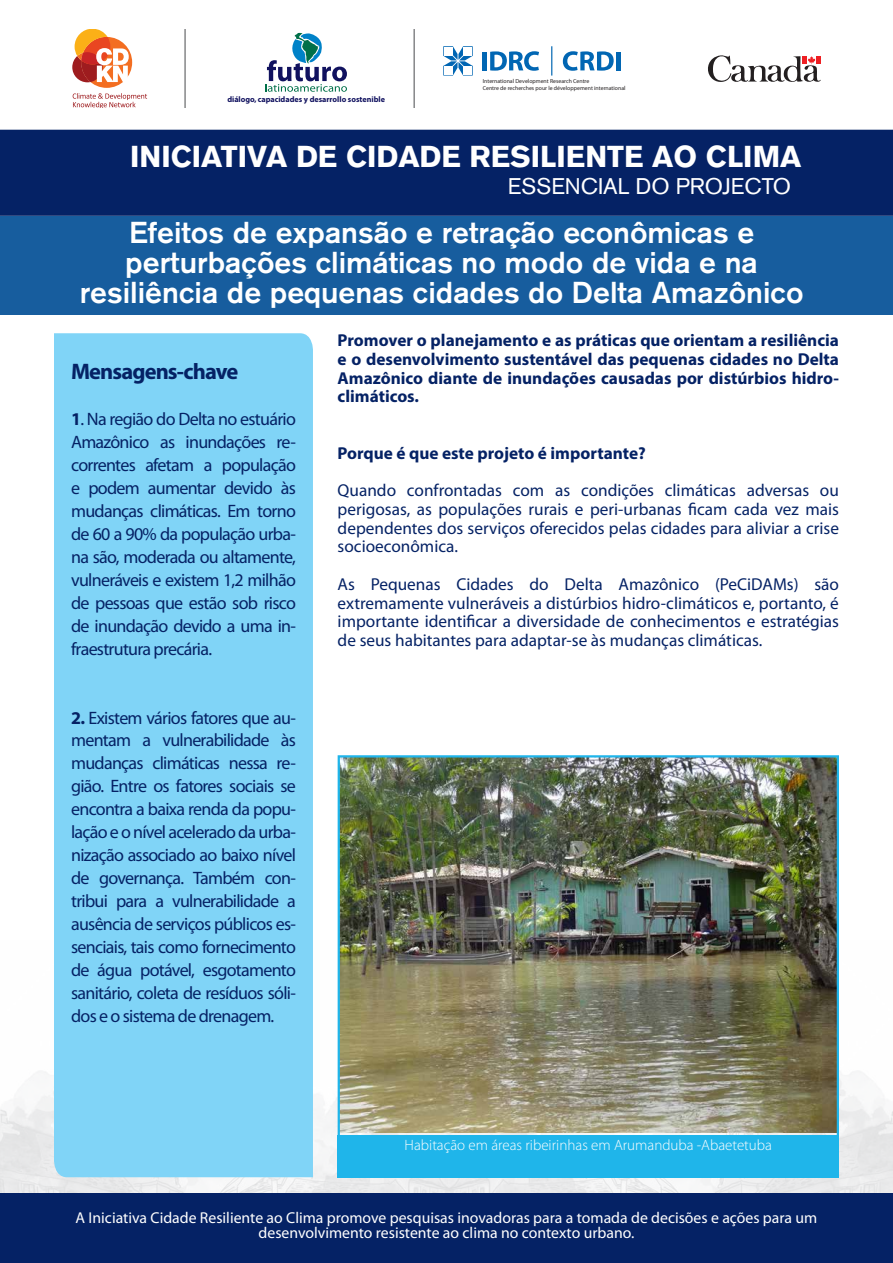
<style>
.page{position:relative;width:893px;height:1263px;background:#fff}
.page>*{position:absolute;margin:0;border:0;box-sizing:border-box;transform-origin:0 0}
.t1{font:500 30px "Akzidenz Grotesk BQ";color:#fff}
.t2{font:700 30px "Akzidenz Grotesk BQ";color:#fff}
.t3{font:22.5px "Akzidenz Grotesk BQ";color:#fff}
.t4{font:700 22.5px "Myriad Pro";letter-spacing:-.04em;color:#052265}
.t5{font:18px/23px "Myriad Pro";letter-spacing:-.04em;color:#052265;text-align:justify}
.No_Spacing{font:17.25px/18.8px "Myriad Pro";color:#052265;text-align:justify}
.No_Spacing-2{font:700 17.25px/18.8px "Myriad Pro";color:#052265;text-align:justify}
.No_Spacing-3{font:15.75px/15px "Myriad Pro";color:#fff;text-align:center}
.No_Spacing-4{font:300 15px "Myriad Pro";color:#fff}
.t6{font:700 8.1px "Myriad Pro";color:#11125f}
.t7{font:5.85px/6.4px "Myriad Pro";color:#231f20}
.s1{font-weight:700}
</style>
<div class="page">
<img style="left:0;top:931px;width:893px;height:262px">
<div style="left:0;top:1193px;width:893px;height:70px;background:#052265"></div>
<div style="left:0;top:216px;width:893px;height:99px;background:#175d9e"></div>
<div style="left:0;top:130px;width:893px;height:86px;background:#052265"></div>
<svg style="left:708px;top:55px;width:113px;height:27px"></svg>
<svg style="left:443px;top:46px;width:30px;height:30px"></svg>
<hr style="left:483px;top:52px;width:4px;height:18px;background:#0166b3">
<svg style="left:490px;top:51px;width:49px;height:20px"></svg>
<svg style="left:563px;top:51px;width:51px;height:20px"></svg>
<hr style="left:616px;top:52px;width:4px;height:18px;background:#0166b3">
<hr style="left:551px;top:46px;width:1px;height:30px;background:#0166b3">
<div style="left:444px;top:47px;width:9px;height:9px;background:#fff"></div>
<div style="left:463px;top:47px;width:9px;height:9px;background:#fff"></div>
<div style="left:444px;top:66px;width:9px;height:9px;background:#fff"></div>
<div style="left:463px;top:66px;width:9px;height:9px;background:#fff"></div>
<svg style="left:73px;top:93px;width:74px;height:15px"></svg>
<div style="left:81px;top:37px;width:51px;height:51px;background:#f36e21;border-radius:50%"></div>
<svg style="left:72px;top:30px;width:57px;height:52px"></svg>
<svg style="left:265px;top:33px;width:82px;height:59px"></svg>
<hr style="left:185px;top:30px;width:1px;height:78px;background:#484b4d">
<hr style="left:414px;top:30px;width:1px;height:78px;background:#484b4d">
<div style="left:54px;top:333px;width:259px;height:844px;background:#80d4f7"></div>
<img style="left:341px;top:758px;width:495px;height:374px">
<div style="left:338px;top:1135px;width:501px;height:42px;background:#1fb5ea"></div>
<p class="t6" style="left:227px;top:94px;width:159px">diálogo, capacidades y desarrollo sostenible</p>
<p class="t7" style="left:483px;top:78px;width:144px">International Development Research Centre<br>Centre de recherches pour le développement international</p>
<p class="t2" style="left:130px;top:140px;width:673px">INICIATIVA DE CIDADE RESILIENTE AO CLIMA</p>
<p class="t3" style="left:508px;top:173px;width:285px">ESSENCIAL DO PROJECTO</p>
<p class="t1" style="left:129px;top:214px;width:627px">Efeitos de expansão e retração econômicas e</p>
<p class="t1" style="left:125px;top:244px;width:634px">perturbações climáticas no modo de vida e na</p>
<p class="t1" style="left:80px;top:274px;width:725px">resiliência de pequenas cidades do Delta Amazônico</p>
<p class="t4" style="left:71px;top:357px;width:169px">Mensagens-chave</p>
<p class="t5" style="left:71px;top:407px;width:226px"><span class="s1">1</span>. Na região do Delta no estuário Amazônico as inundações re&shy;correntes afetam a população e podem aumentar devido às mudanças climáticas. Em torno de 60 a 90% da população urba&shy;na são, moderada ou altamente, vulneráveis e existem 1,2 milhão de pessoas que estão sob risco de inundação devido a uma in&shy;fraestrutura precária.</p>
<p class="t5" style="left:71px;top:706px;width:226px"><span class="s1">2.</span> Existem vários fatores que au&shy;mentam a vulnerabilidade às mudanças climáticas nessa re&shy;gião. Entre os fatores sociais se encontra a baixa renda da popu&shy;lação e o nível acelerado da urba&shy;nização associado ao baixo nível de governança. Também con&shy;tribui para a vulnerabilidade a ausência de serviços públicos es&shy;senciais, tais como fornecimento de água potável, esgotamento sanitário, coleta de resíduos sóli&shy;dos e o sistema de drenagem.</p>
<p class="No_Spacing-2" style="left:338px;top:330px;width:503px">Promover o planejamento e as práticas que orientam a resiliência e o desenvolvimento sustentável das pequenas cidades no Delta Amazônico diante de inundações causadas por distúrbios hidro&shy;climáticos.</p>
<p class="No_Spacing-2" style="left:338px;top:443px;width:310px">Porque é que este projeto é importante?</p>
<p class="No_Spacing" style="left:338px;top:481px;width:503px">Quando confrontadas com as condições climáticas adversas ou perigosas, as populações rurais e peri-urbanas ficam cada vez mais dependentes dos serviços oferecidos pelas cidades para aliviar a crise socioeconômica.</p>
<p class="No_Spacing" style="left:338px;top:574px;width:503px">As Pequenas Cidades do Delta Amazônico (PeCiDAMs) são extremamente vulneráveis a distúrbios hidro-climáticos e, portanto, é importante identificar a diversidade de conhecimentos e estratégias de seus habitantes para adaptar-se às mudanças climáticas.</p>
<p class="No_Spacing-4" style="left:405px;top:1136px;width:369px">Habitação em áreas ribeirinhas em Arumanduba -Abaetetuba</p>
<p class="No_Spacing-3" style="left:76px;top:1209px;width:743px">A Iniciativa Cidade Resiliente ao Clima promove pesquisas inovadoras para a tomada de decisões e ações para um desenvolvimento resistente ao clima no contexto urbano.</p>
</div>
